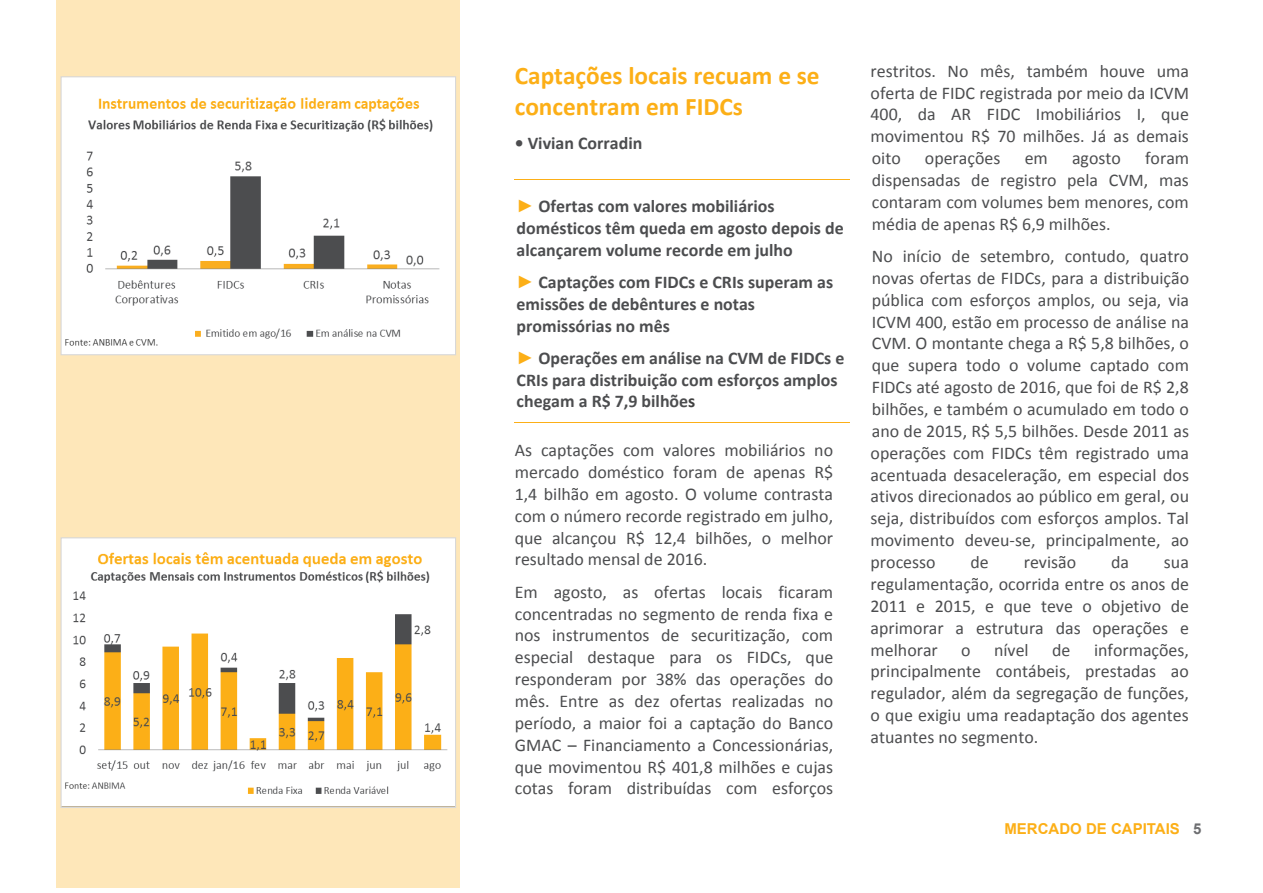
<style>
.page{position:relative;width:1263px;height:893px;background:#fff}
.page>*{position:absolute;margin:0;border:0;box-sizing:border-box;transform-origin:0 0}
.t1{font:700 25.35px/31px "Calibri";color:#fcaf17}
.t2{font:17.85px/21.9px "Calibri";color:#4c4d4f;text-align:justify}
.t3{font:700 17.85px/21.9px "Calibri";color:#4c4d4f}
.t4{font:700 15px "Arial";color:#fcaf17}
.s1{font-family:"Arial";color:#fcaf17}
.s2{color:#404040}
.s3{color:#6d6e71}
</style>
<div class="page">
<div style="left:56px;top:0;width:404px;height:888px;background:#fee7b9"></div>
<hr style="left:514px;top:179px;width:335px;height:1px;background:#fcaf17">
<hr style="left:514px;top:422px;width:335px;height:1px;background:#fcaf17">
<img style="left:63px;top:78px;width:391px;height:275px">
<div style="left:61px;top:76px;width:395px;height:279px;border:1px solid #d8d8d8"></div>
<img style="left:63px;top:539px;width:391px;height:267px">
<div style="left:61px;top:537px;width:395px;height:271px;border:1px solid #d8d8d8"></div>
<h1 class="t1" style="left:515px;top:60px;width:306px">Captações locais recuam e se concentram em FIDCs</h1>
<p class="t3" style="left:515px;top:132px;width:129px">• Vivian Corradin</p>
<p class="t3" style="left:517px;top:195px;width:329px"><span class="s1">►</span> Ofertas com valores mobiliários domésticos têm queda em agosto depois de alcançarem volume recorde em julho</p>
<p class="t3" style="left:517px;top:271px;width:318px"><span class="s1">►</span> Captações com FIDCs e CRIs superam as emissões de debêntures e notas promissórias no mês</p>
<p class="t3" style="left:517px;top:347px;width:329px"><span class="s1">►</span> Operações em análise na CVM de FIDCs e<br>CRIs para distribuição com esforços amplos chegam a R$ 7,9 bilhõe<span class="s2">s</span></p>
<p class="t2" style="left:515px;top:439px;width:320px">As captações com valores mobiliários no mercado doméstico foram de apenas R$ 1,4 bilhão em agosto. O volume contrasta com o número recorde registrado em julho, que alcançou R$ 12,4 bilhões, o melhor resultado mensal de 2016.</p>
<p class="t2" style="left:515px;top:581px;width:320px">Em agosto, as ofertas locais ficaram concentradas no segmento de renda fixa e nos instrumentos de securitização, com especial destaque para os FIDCs, que responderam por 38% das operações do mês. Entre as dez ofertas realizadas no período, a maior foi a captação do Banco GMAC – Financiamento a Concessionárias, que movimentou R$ 401,8 milhões e cujas cotas foram distribuídas com esforços</p>
<p class="t2" style="left:870px;top:60px;width:320px">restritos. No mês, também houve uma oferta de FIDC registrada por meio da ICVM 400, da AR FIDC Imobiliários I, que movimentou R$ 70 milhões. Já as demais oito</p>
<p class="t2" style="left:872px;top:147px;width:319px;text-indent:273px">foram dispensadas de registro pela CVM, mas contaram com volumes bem menores, com média de apenas R$ 6,9 milhões.</p>
<p class="t2" style="left:870px;top:245px;width:320px">No início de setembro, contudo, quatro novas ofertas de FIDCs, para a distribuição pública com esforços amplos, ou seja, via ICVM 400, estão em processo de análise na CVM. O montante chega a R$ 5,8 bilhões, o que supera todo o volume captado com FIDCs até agosto de 2016, que foi de R$ 2,8 bilhões, e também o acumulado em todo o ano de 2015, R$ 5,5 bilhões. Desde 2011 as operações com FIDCs têm registrado uma acentuada desaceleração, em especial dos ativos direcionados ao público em geral, ou seja, distribuídos com esforços amplos. Tal movimento deveu-se, principalmente, ao processo</p>
<p class="t2" style="left:925px;top:147px;width:77px">operações</p>
<p class="t2" style="left:1025px;top:147px;width:25px">em</p>
<p class="t2" style="left:1072px;top:147px;width:50px">agosto</p>
<p class="t2" style="left:970px;top:551px;width:20px">de</p>
<p class="t2" style="left:1024px;top:551px;width:54px">revisão</p>
<p class="t2" style="left:1111px;top:551px;width:19px">da</p>
<p class="t2" style="left:870px;top:551px;width:320px;text-indent:293px">sua regulamentação, ocorrida entre os anos de 2011 e 2015, e que teve o objetivo de aprimorar a estrutura das operações e melhorar</p>
<p class="t2" style="left:961px;top:639px;width:11px">o</p>
<p class="t2" style="left:994px;top:639px;width:36px">nível</p>
<p class="t2" style="left:1052px;top:639px;width:20px">de</p>
<p class="t2" style="left:870px;top:639px;width:320px;text-indent:223px">informações, principalmente contábeis, prestadas ao regulador, além da segregação de funções, o que exigiu uma readaptação dos agentes atuantes no segmento.</p>
<p class="t4" style="left:1004px;top:819px;width:199px">MERCADO DE CAPITAIS <span class="s3">5</span></p>
</div>
